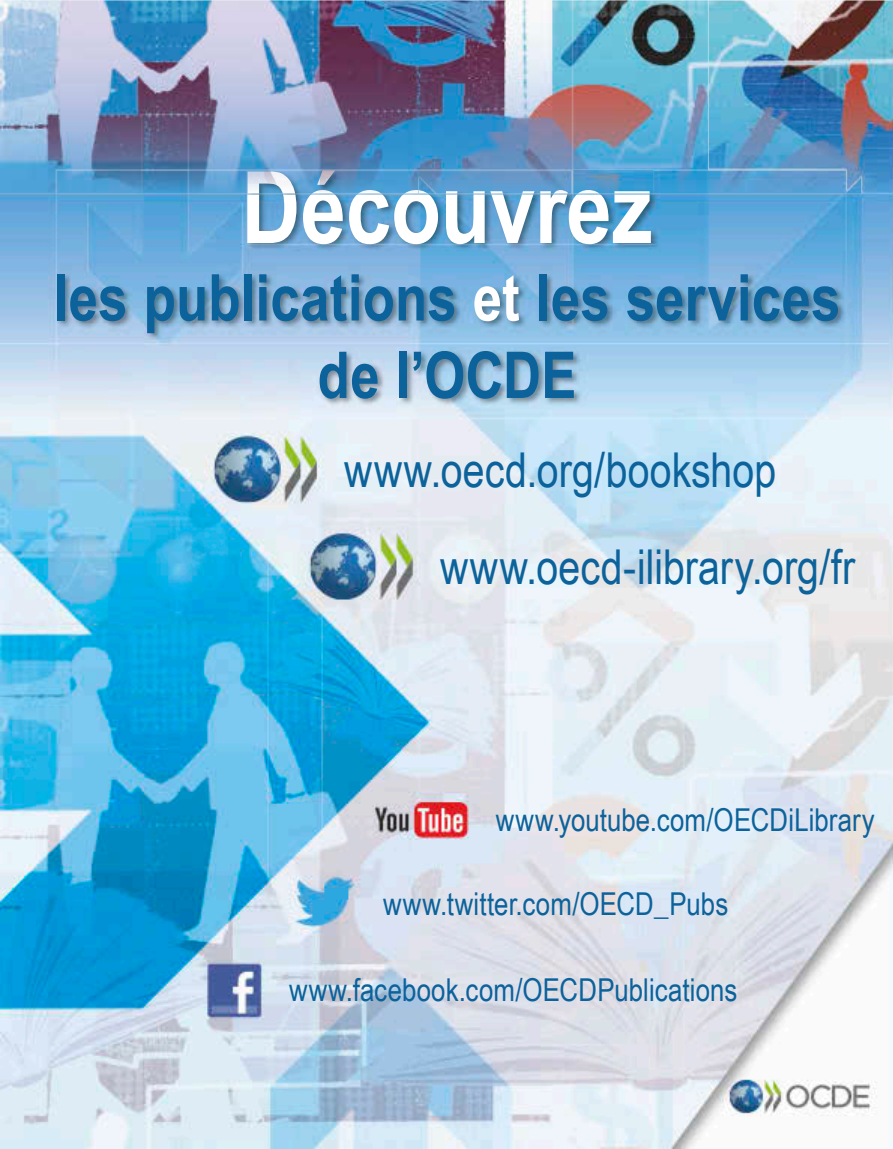
<style>
.page{position:relative;width:893px;height:1149px;background:#fff}
.page>*{position:absolute;margin:0;border:0;box-sizing:border-box;transform-origin:0 0}
.t1{font:700 99.9px "Arial Narrow";letter-spacing:-.005em;color:#fff}
.t2{font:700 64.5px/77.4px "Arial Narrow";color:#0c629b;text-align:center}
.t3{font:48px/97.1px "Arial Narrow";color:#0c629b}
.t4{font:31.5px "Arial Narrow";letter-spacing:.005em;color:#0c629b}
.s1{color:#fff}
</style>
<div class="page">
<img style="left:0;top:0;width:893px;height:1148px">
<img style="left:0;top:0;width:862px;height:194px">
<img style="left:247px;top:170px;width:170px;height:23px">
<img style="left:417px;top:169px;width:237px;height:25px">
<img style="left:419px;top:170px;width:234px;height:23px">
<h1 class="t1" style="left:241px;top:132px;width:413px">Découvrez</h1>
<h2 class="t2" style="left:53px;top:256px;width:789px">les publications <span class="s1">et</span> les services de l’OCDE</h2>
<h3 class="t3" style="left:440px;top:419px;width:417px;text-indent:-96px">www.oecd.org/bookshop www.oecd-ilibrary.org/fr</h3>
<p class="t4" style="left:496px;top:796px;width:380px">www.youtube.com/OECDiLibrary</p>
<p class="t4" style="left:383px;top:880px;width:347px">www.twitter.com/OECD_Pubs</p>
<p class="t4" style="left:289px;top:966px;width:450px">www.facebook.com/OECDPublications</p>
</div>
